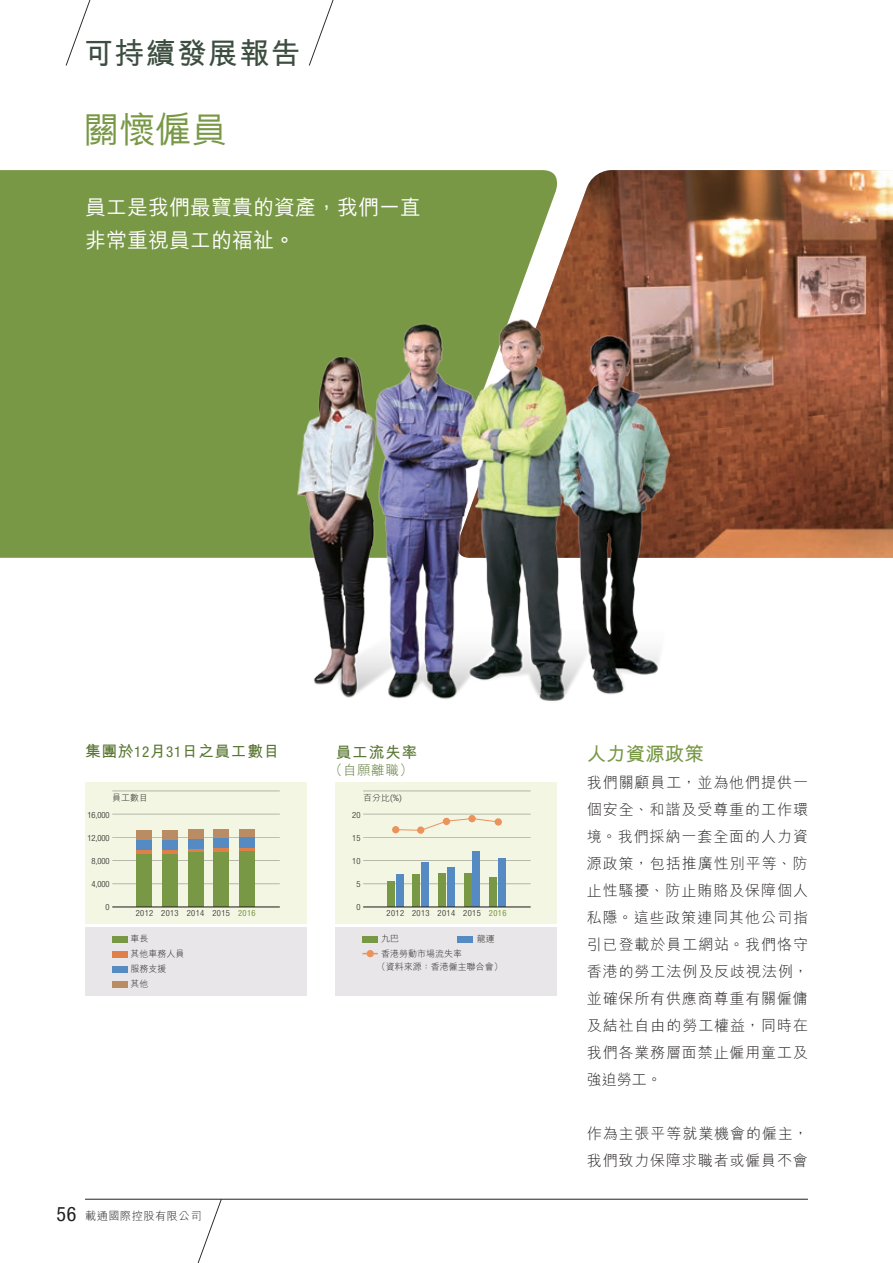
<style>
.page{position:relative;width:893px;height:1263px;background:#fff}
.page>*{position:absolute;margin:0;border:0;box-sizing:border-box;transform-origin:0 0}
.t1{font:500 36px "M Hei HK";color:#789846}
.t2{font:700 30px "M Hei HK";letter-spacing:.04em;color:#3d4e41}
.t3{font:500 21px/33px "M Hei HK";color:#fff}
.t4{font:700 19.5px "M Hei HK";color:#789846}
.t5{font:700 15.75px "M Hei HK";letter-spacing:.04em;color:#5a7734}
.t6{font:300 15px/27px "M Hei HK";letter-spacing:.055em;color:#231f20;text-align:justify}
.t7{font:300 13.5px "M Hei HK";color:#5a7734}
.t8{font:300 11.25px "M Hei HK";letter-spacing:.04em;color:#231f20}
.t9{font:300 9px/15px "M Hei HK";color:#231f20}
.t10{font:300 condensed 8.55px "Helvetica Neue LT Std";letter-spacing:.04em;color:#231f20}
.s1{font-family:"Helvetica Neue LT Std";font-weight:400;font-stretch:condensed;font-size:15px}
.s2{font-family:"Meta Headline Pro"}
.s3{font-family:"Meta Headline Pro";font-stretch:normal;font-size:9px}
.s4{font-weight:400;color:#789846}
.s5{font-family:"Helvetica Neue LT Std";font-weight:400;font-stretch:condensed;font-size:19.95px}
</style>
<div class="page">
<svg style="left:66px;top:0;width:25px;height:66px"></svg>
<svg style="left:309px;top:0;width:25px;height:66px"></svg>
<hr style="left:85px;top:1199px;width:723px;height:1px;background:#231f20">
<svg style="left:180px;top:1199px;width:42px;height:64px"></svg>
<div style="left:336px;top:927px;width:221px;height:69px;background:#e8e6e8"></div>
<div style="left:85px;top:782px;width:221px;height:141px;background:#f3f6e3"></div>
<div style="left:336px;top:782px;width:221px;height:141px;background:#f3f6e3"></div>
<hr style="left:112px;top:814px;width:168px;height:1px;background:#231f20">
<hr style="left:363px;top:814px;width:168px;height:1px;background:#231f20">
<hr style="left:112px;top:837px;width:168px;height:1px;background:#231f20">
<hr style="left:363px;top:837px;width:168px;height:1px;background:#231f20">
<hr style="left:112px;top:883px;width:168px;height:1px;background:#231f20">
<hr style="left:363px;top:883px;width:168px;height:1px;background:#231f20">
<hr style="left:112px;top:860px;width:168px;height:1px;background:#231f20">
<hr style="left:363px;top:860px;width:168px;height:1px;background:#231f20">
<div style="left:136px;top:853px;width:16px;height:54px;background:#789846"></div>
<div style="left:396px;top:874px;width:8px;height:33px;background:#558ac3"></div>
<div style="left:387px;top:882px;width:8px;height:25px;background:#789846"></div>
<div style="left:162px;top:853px;width:16px;height:54px;background:#789846"></div>
<div style="left:188px;top:851px;width:15px;height:56px;background:#789846"></div>
<div style="left:421px;top:862px;width:8px;height:45px;background:#558ac3"></div>
<div style="left:412px;top:874px;width:8px;height:33px;background:#789846"></div>
<div style="left:447px;top:867px;width:8px;height:40px;background:#558ac3"></div>
<div style="left:438px;top:873px;width:8px;height:34px;background:#789846"></div>
<div style="left:472px;top:852px;width:8px;height:55px;background:#558ac3"></div>
<div style="left:464px;top:874px;width:8px;height:33px;background:#789846"></div>
<div style="left:498px;top:858px;width:8px;height:49px;background:#558ac3"></div>
<div style="left:489px;top:877px;width:8px;height:30px;background:#789846"></div>
<div style="left:392px;top:826px;width:7px;height:7px;background:#ec925b;border-radius:50%"></div>
<div style="left:495px;top:818px;width:7px;height:8px;background:#ec925b;border-radius:50%"></div>
<div style="left:417px;top:826px;width:7px;height:8px;background:#ec925b;border-radius:50%"></div>
<svg style="left:468px;top:815px;width:8px;height:7px"></svg>
<svg style="left:396px;top:818px;width:102px;height:13px"></svg>
<hr style="left:363px;top:906px;width:168px;height:1px;background:#231f20">
<div style="left:239px;top:849px;width:16px;height:58px;background:#789846"></div>
<div style="left:213px;top:850px;width:16px;height:57px;background:#789846"></div>
<hr style="left:112px;top:906px;width:168px;height:1px;background:#231f20">
<hr style="left:136px;top:849px;width:16px;height:4px;background:#de8048">
<div style="left:136px;top:838px;width:16px;height:12px;background:#558ac3"></div>
<div style="left:136px;top:830px;width:16px;height:9px;background:#ba8c64"></div>
<hr style="left:162px;top:849px;width:16px;height:4px;background:#de8048">
<div style="left:162px;top:838px;width:16px;height:12px;background:#558ac3"></div>
<div style="left:162px;top:830px;width:16px;height:9px;background:#ba8c64"></div>
<hr style="left:188px;top:848px;width:15px;height:4px;background:#de8048">
<div style="left:188px;top:837px;width:15px;height:12px;background:#558ac3"></div>
<div style="left:188px;top:829px;width:15px;height:9px;background:#ba8c64"></div>
<svg style="left:213px;top:847px;width:16px;height:4px"></svg>
<div style="left:213px;top:836px;width:16px;height:11px;background:#558ac3"></div>
<div style="left:213px;top:829px;width:16px;height:8px;background:#ba8c64"></div>
<svg style="left:239px;top:847px;width:16px;height:4px"></svg>
<div style="left:239px;top:836px;width:16px;height:11px;background:#558ac3"></div>
<div style="left:239px;top:829px;width:16px;height:8px;background:#ba8c64"></div>
<div style="left:0;top:170px;width:452px;height:388px;background:#789846"></div>
<img style="left:452px;top:170px;width:441px;height:388px">
<img style="left:241px;top:247px;width:471px;height:454px">
<div style="left:362px;top:936px;width:16px;height:6px;background:#789846"></div>
<div style="left:457px;top:936px;width:16px;height:6px;background:#558ac3"></div>
<div style="left:367px;top:950px;width:7px;height:7px;background:#ec925b;border-radius:50%"></div>
<div style="left:85px;top:927px;width:221px;height:69px;background:#e8e6e8"></div>
<div style="left:112px;top:936px;width:15px;height:6px;background:#789846"></div>
<div style="left:112px;top:966px;width:15px;height:6px;background:#558ac3"></div>
<div style="left:112px;top:951px;width:15px;height:6px;background:#de8048"></div>
<div style="left:112px;top:981px;width:15px;height:6px;background:#ba8c64"></div>
<hr style="left:112px;top:790px;width:168px;height:1px;background:#231f20">
<hr style="left:363px;top:790px;width:168px;height:1px;background:#231f20">
<h2 class="t2" style="left:83px;top:32px;width:219px">可持續發展報告</h2>
<h1 class="t1" style="left:83px;top:103px;width:145px">關懷僱員</h1>
<h3 class="t3" style="left:85px;top:189px;width:337px">員工是我們最寶貴的資產，我們一直非常重視員工的福祉。</h3>
<p class="t5" style="left:85px;top:740px;width:196px">集團於<span class="s1">12</span>月<span class="s1">31</span>日之員工數目</p>
<p class="t5" style="left:336px;top:741px;width:83px">員工流失率</p>
<p class="t7" style="left:329px;top:761px;width:85px">（自願離職）</p>
<p class="t9" style="left:112px;top:790px;width:37px">員工數目</p>
<p class="t9" style="left:363px;top:790px;width:40px">百分比<span class="s2">(%)</span></p>
<p class="t10" style="left:88px;top:810px;width:24px">16<span class="s3">,</span>000</p>
<p class="t10" style="left:352px;top:810px;width:10px">20</p>
<p class="t10" style="left:88px;top:833px;width:24px">12<span class="s3">,</span>000</p>
<p class="t10" style="left:352px;top:833px;width:10px">15</p>
<p class="t10" style="left:92px;top:856px;width:20px">8<span class="s3">,</span>000</p>
<p class="t10" style="left:352px;top:856px;width:10px">10</p>
<p class="t10" style="left:92px;top:879px;width:20px">4<span class="s3">,</span>000</p>
<p class="t10" style="left:356px;top:879px;width:6px">5</p>
<p class="t10" style="left:106px;top:902px;width:6px">0</p>
<p class="t10" style="left:356px;top:902px;width:6px">0</p>
<p class="t10" style="left:136px;top:908px;width:121px">2012 2013 2014 2015 <span class="s4">2016</span></p>
<p class="t10" style="left:387px;top:908px;width:121px">2012 2013 2014 2015 <span class="s4">2016</span></p>
<p class="t9" style="left:131px;top:930px;width:55px">車長<br>其他車務人員服務支援<br>其他</p>
<p class="t8" style="left:57px;top:1208px;width:147px"><span class="s5">56</span> 載通國際控股有限公司</p>
<p class="t9" style="left:381px;top:930px;width:82px">九巴<br>香港勞動市場流失率</p>
<p class="t9" style="left:377px;top:959px;width:127px">（資料來源：香港僱主聯合會）</p>
<p class="t9" style="left:477px;top:930px;width:19px">龍運</p>
<h3 class="t4" style="left:587px;top:739px;width:118px">人力資源政策</h3>
<p class="t6" style="left:587px;top:768px;width:223px">我們關顧員工，並為他們提供一個安全、和諧及受尊重的工作環境。我們採納一套全面的人力資源政策，包括推廣性別平等、防止性騷擾、防止賄賂及保障個人私隱。這些政策連同其他公司指引已登載於員工網站。我們恪守香港的勞工法例及反歧視法例，並確保所有供應商尊重有關僱傭及結社自由的勞工權益，同時在我們各業務層面禁止僱用童工及強迫勞工。</p>
<p class="t6" style="left:587px;top:1119px;width:223px">作為主張平等就業機會的僱主，我們致力保障求職者或僱員不會</p>
</div>
